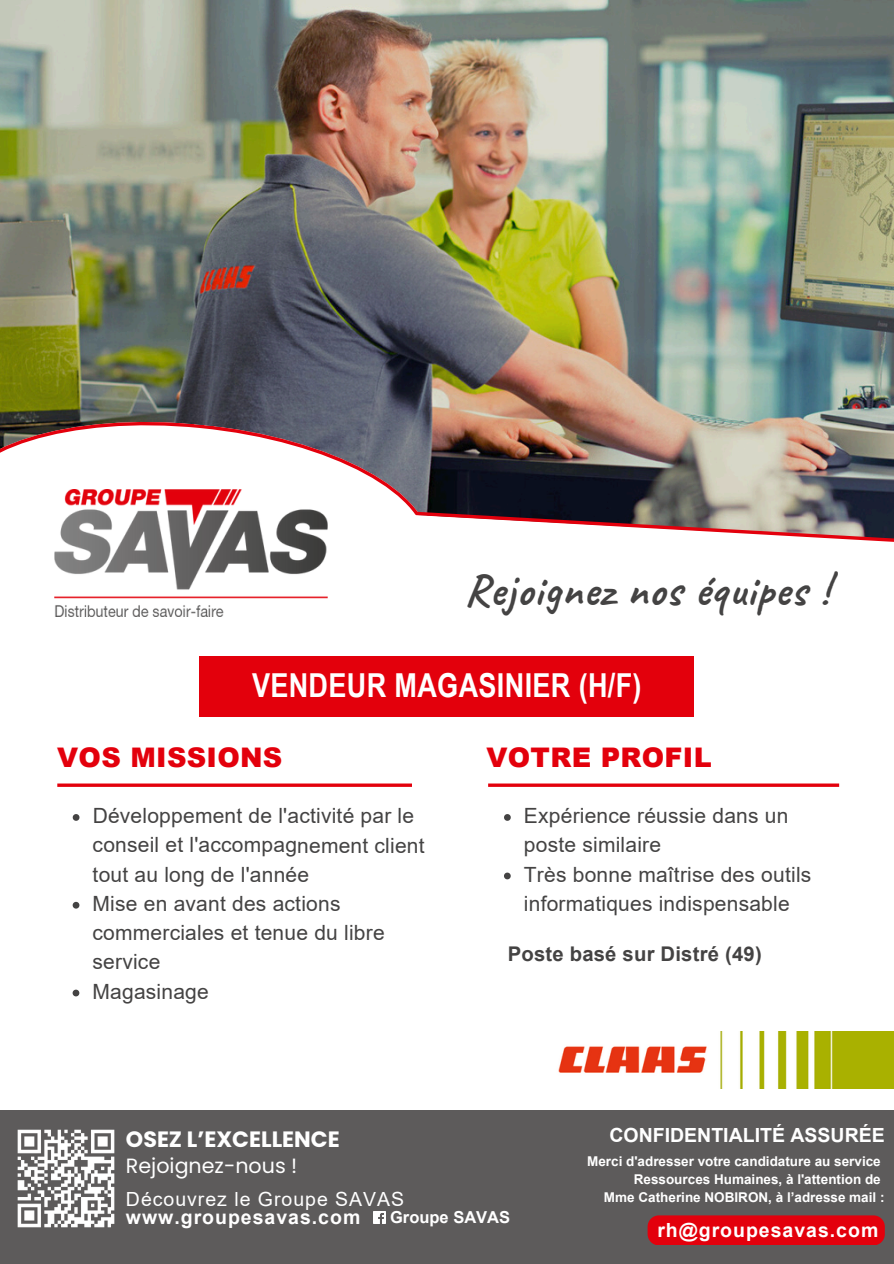
<style>
.page{position:relative;width:894px;height:1264px;background:#fff}
.page>*{position:absolute;margin:0;border:0;box-sizing:border-box;transform-origin:0 0}
.t1{font:700 45px "Caveat";letter-spacing:.025em;color:#444343}
.t2{font:700 33px "Arial Narrow";letter-spacing:.01em;color:#fff}
.t3{font:900 27px "Arial";letter-spacing:.01em;color:#e3000c}
.t4{font:700 22.2px "Poppins";color:#fff}
.t5{font:21px/29.2px "Arial";letter-spacing:.01em;color:#444343}
.t6{font:20.55px "Poppins";color:#fff}
.t7{font:700 20.25px "Arial";letter-spacing:.01em;color:#444343}
.t8{font:700 19.5px "Arial";letter-spacing:.05em;color:#fff}
.t9{font:19.5px "Arial";letter-spacing:.05em;color:#fff}
.t10{font:700 19.5px "Arial";color:#fff}
.t11{font:700 16.5px "Arial";color:#fff}
.t12{font:700 13.5px "Arial";color:#fff}
</style>
<div class="page">
<img style="left:0;top:0;width:893px;height:364px">
<svg style="left:0;top:364px;width:893px;height:516px"></svg>
<img style="left:55px;top:490px;width:272px;height:127px">
<svg style="left:412px;top:510px;width:481px;height:35px"></svg>
<img style="left:558px;top:1031px;width:335px;height:57px">
<svg style="left:504px;top:814px;width:6px;height:6px"></svg>
<svg style="left:504px;top:872px;width:6px;height:7px"></svg>
<svg style="left:73px;top:814px;width:6px;height:6px"></svg>
<svg style="left:73px;top:901px;width:6px;height:7px"></svg>
<svg style="left:73px;top:989px;width:6px;height:7px"></svg>
<div style="left:199px;top:656px;width:494px;height:60px;background:#e3000c"></div>
<div style="left:0;top:1110px;width:893px;height:153px;background:#5d5b5b"></div>
<div style="left:647px;top:1215px;width:237px;height:30px;background:#e3000c;border-radius:11px"></div>
<img style="left:17px;top:1129px;width:98px;height:99px">
<svg style="left:373px;top:1211px;width:12px;height:12px"></svg>
<p class="t1" style="left:466px;top:562px;width:364px">Rejoignez nos équipes !</p>
<h5 class="t2" style="left:252px;top:666px;width:391px">VENDEUR MAGASINIER (H/F)</h5>
<h2 class="t3" style="left:57px;top:737px;width:226px">VOS MISSIONS</h2>
<h3 class="t3" style="left:486px;top:737px;width:226px">VOTRE PROFIL</h3>
<p class="t5" style="left:93px;top:801px;width:333px">Développement de l'activité par le conseil et l'accompagnement client tout au long de l'année</p>
<p class="t5" style="left:92px;top:889px;width:293px">Mise en avant des actions commerciales et tenue du libre service</p>
<p class="t5" style="left:92px;top:976px;width:118px">Magasinage</p>
<h3 class="t5" style="left:524px;top:801px;width:266px">Expérience réussie dans un poste similaire</h3>
<p class="t5" style="left:523px;top:859px;width:289px">Très bonne maîtrise des outils informatiques indispensable</p>
<p class="t7" style="left:507px;top:942px;width:255px">Poste basé sur Distré (49)</p>
<p class="t10" style="left:609px;top:1124px;width:277px">CONFIDENTIALITÉ ASSURÉE</p>
<p class="t4" style="left:126px;top:1123px;width:215px">OSEZ L’EXCELLENCE</p>
<h4 class="t6" style="left:126px;top:1151px;width:173px">Rejoignez-nous !</h4>
<p class="t12" style="left:587px;top:1153px;width:295px">Merci d'adresser votre candidature au service</p>
<p class="t12" style="left:633px;top:1171px;width:248px">Ressources Humaines, à l'attention de</p>
<p class="t9" style="left:126px;top:1187px;width:280px">Découvrez le Groupe SAVAS</p>
<p class="t12" style="left:603px;top:1189px;width:282px">Mme Catherine NOBIRON, à l’adresse mail :</p>
<h6 class="t8" style="left:126px;top:1205px;width:236px">www.groupesavas.com</h6>
<p class="t11" style="left:390px;top:1208px;width:122px">Groupe SAVAS</p>
<p class="t8" style="left:657px;top:1219px;width:222px">rh@groupesavas.com</p>
</div>
